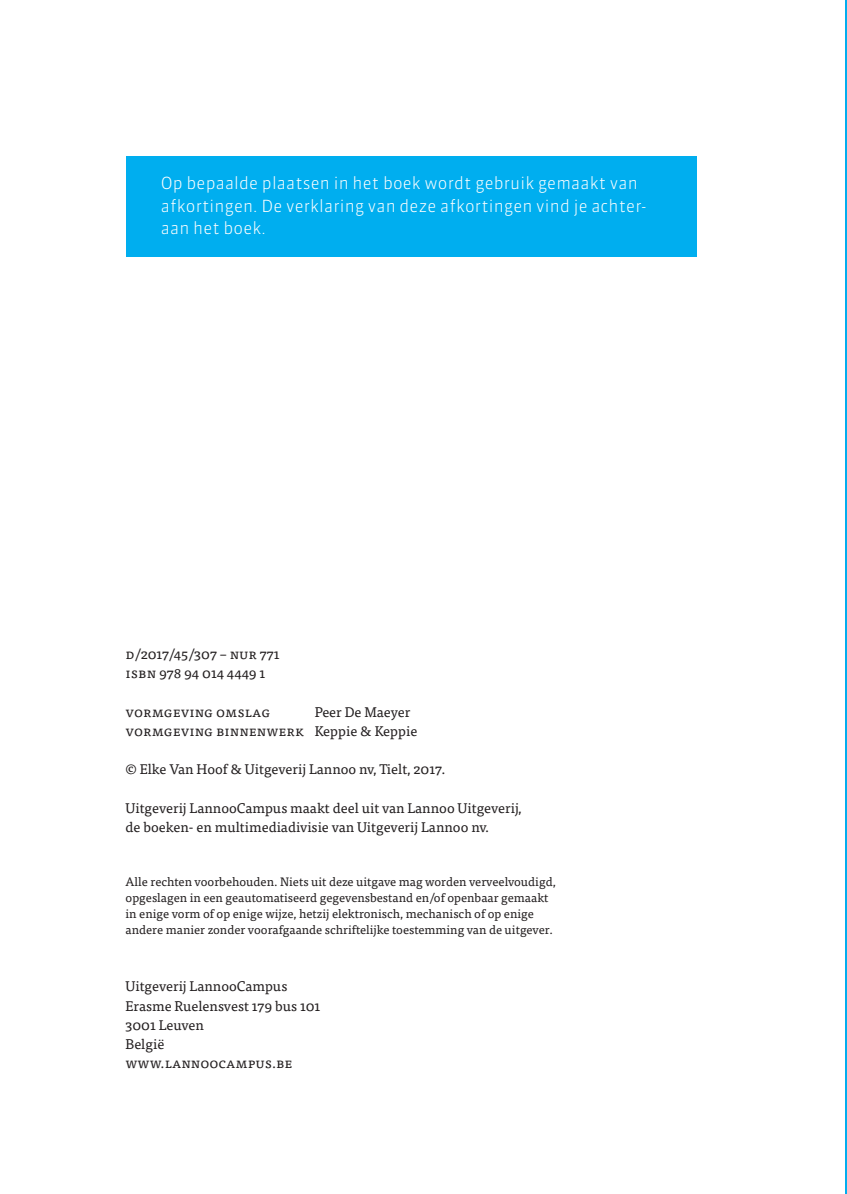
<style>
.page{position:relative;width:847px;height:1194px;background:#fff}
.page>*{position:absolute;margin:0;border:0;box-sizing:border-box;transform-origin:0 0}
.t1{font:300 16.62px/22.8px "Sanuk";letter-spacing:.01em;color:#fff}
.t2{font:14px/19.2px "Tisa Pro";color:#231f20}
.t3{font:12.25px/15.8px "Tisa Pro";color:#231f20}
</style>
<div class="page">
<hr style="left:845px;top:0;width:1px;height:1193px;background:#00aeef">
<div style="left:126px;top:156px;width:569px;height:101px;background:#00aeef"></div>
<p class="t1" style="left:161px;top:171px;width:486px">Op bepaalde plaatsen in het boek wordt gebruik gemaakt van afkortingen. De verklaring van deze afkortingen vind je achter&shy;aan het boek.</p>
<p class="t2" style="left:125px;top:643px;width:155px">d/2017/45/307 – nur 771 isbn 978 94 014 4449 1</p>
<p class="t2" style="left:125px;top:701px;width:146px">vormgeving omslag</p>
<p class="t2" style="left:125px;top:701px;width:293px;text-indent:189px">Peer De Maeyer vormgeving binnenwerk Keppie &amp; Keppie</p>
<p class="t2" style="left:125px;top:759px;width:321px">© Elke Van Hoof &amp; Uitgeverij Lannoo nv, Tielt, 2017.</p>
<p class="t2" style="left:125px;top:797px;width:397px">Uitgeverij LannooCampus maakt deel uit van Lannoo Uitgeverij, de boeken- en multimediadivisie van Uitgeverij Lannoo nv.</p>
<p class="t3" style="left:125px;top:873px;width:431px">Alle rechten voorbehouden. Niets uit deze uitgave mag worden verveelvoudigd, opgeslagen in een geautomatiseerd gegevensbestand en/of openbaar gemaakt in enige vorm of op enige wijze, hetzij elektronisch, mechanisch of op enige andere manier zonder voorafgaande schriftelijke toestemming van de uitgever.</p>
<p class="t2" style="left:125px;top:976px;width:196px">Uitgeverij LannooCampus<br>Erasme Ruelensvest 179 bus 101<br>3001 Leuven<br>België www.lannoocampus.be</p>
</div>
